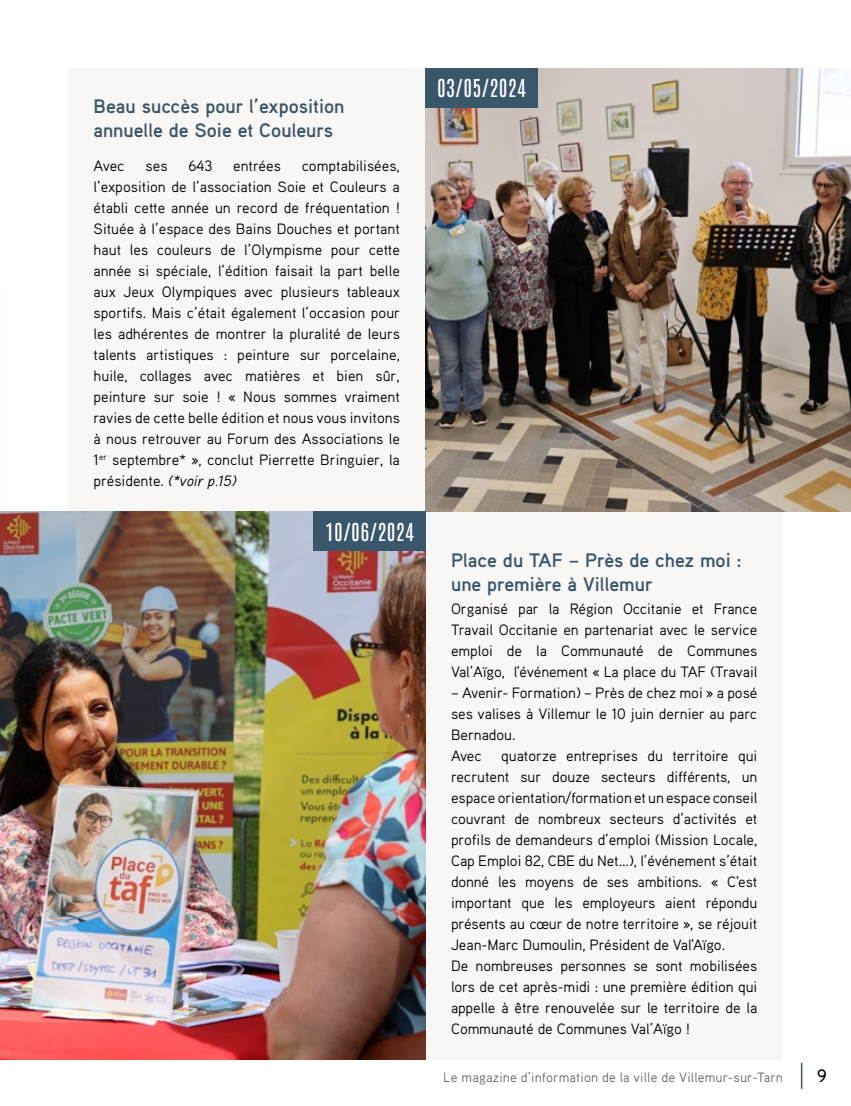
<style>
.page{position:relative;width:851px;height:1106px;background:#fff}
.page>*{position:absolute;margin:0;border:0;box-sizing:border-box;transform-origin:0 0}
.t1{font:21px "Antonio";letter-spacing:.02em;color:#fff}
.t2{font:700 19.5px/24px "Aaux Pro";color:#39566a}
.t3{font:500 18px "Aaux Pro";color:#000}
.t4{font:15px/21px "Aaux Pro";letter-spacing:-.005em;color:#000;text-align:justify}
.t5{font:13.5px "Aaux Pro";letter-spacing:.01em;color:#000}
.s1{font-style:italic}
</style>
<div class="page">
<div style="left:68px;top:68px;width:357px;height:443px;background:#f9f6f6"></div>
<div style="left:425px;top:511px;width:357px;height:548px;background:#f9f6f6"></div>
<img style="left:425px;top:68px;width:425px;height:443px">
<img style="left:0;top:511px;width:425px;height:548px">
<div style="left:425px;top:68px;width:112px;height:40px;background:#39566a"></div>
<div style="left:313px;top:511px;width:112px;height:40px;background:#39566a"></div>
<hr style="left:800px;top:1062px;width:2px;height:26px;background:#39566a">
<h2 class="t2" style="left:94px;top:93px;width:252px">Beau succès pour l’exposition annuelle de Soie et Couleurs</h2>
<p class="t4" style="left:94px;top:154px;width:33px">Avec</p>
<p class="t4" style="left:145px;top:154px;width:24px">ses</p>
<p class="t4" style="left:188px;top:154px;width:25px">643</p>
<p class="t4" style="left:233px;top:154px;width:49px">entrées</p>
<p class="t4" style="left:94px;top:154px;width:308px;text-indent:208px">comptabilisées, l’exposition de l’association Soie et Couleurs a établi cette année un record de fréquentation !<br>Située à l’espace des Bains Douches et portant haut les couleurs de l’Olympisme pour cette année si spéciale, l’édition faisait la part belle aux Jeux Olympiques avec plusieurs tableaux sportifs. Mais c’était également l’occasion pour les adhérentes de montrer la pluralité de leurs talents artistiques : peinture sur porcelaine, huile, collages avec matières et bien sûr, peinture sur soie ! « Nous sommes vraiment ravies de cette belle édition et nous vous invitons à nous retrouver au Forum des Associations le 1<sup>er</sup> septembre* », conclut Pierrette Bringuier, la présidente. <span class="s1">(*voir p.15)</span></p>
<h1 class="t1" style="left:325px;top:517px;width:90px">10/06/2024</h1>
<h1 class="t1" style="left:437px;top:73px;width:90px">03/05/2024</h1>
<h2 class="t2" style="left:451px;top:547px;width:292px">Place du TAF – Près de chez moi : une première à Villemur</h2>
<p class="t4" style="left:451px;top:597px;width:308px">Organisé par la Région Occitanie et France Travail Occitanie en partenariat avec le service emploi de la Communauté de Communes Val’Aïgo, l'événement « La place du TAF (Travail</p>
<p class="t4" style="left:451px;top:681px;width:308px;text-align:left">– Avenir- Formation) – Près de chez moi » a posé ses valises à Villemur le 10 juin dernier au parc<br>Bernadou.<br>Avec</p>
<p class="t4" style="left:451px;top:744px;width:308px;text-align:left;text-indent:50px">quatorze entreprises du territoire qui recrutent sur douze secteurs différents, un espace orientation/formation et un espace conseil couvrant de nombreux secteurs d’activités et profils de demandeurs d’emploi (Mission Locale, Cap Emploi 82, CBE du Net…), l’événement s’était donné les moyens de ses ambitions. « C'est important que les employeurs aient répondu présents au cœur de notre territoire », se réjouit Jean-Marc Dumoulin, Président de Val'Aïgo.<br>De nombreuses personnes se sont mobilisées lors de cet après-midi : une première édition qui appelle à être renouvelée sur le territoire de la Communauté de Communes Val’Aïgo !</p>
<p class="t5" style="left:443px;top:1069px;width:341px">Le magazine d’information de la ville de Villemur-sur-Tarn</p>
<p class="t3" style="left:817px;top:1064px;width:11px">9</p>
</div>
